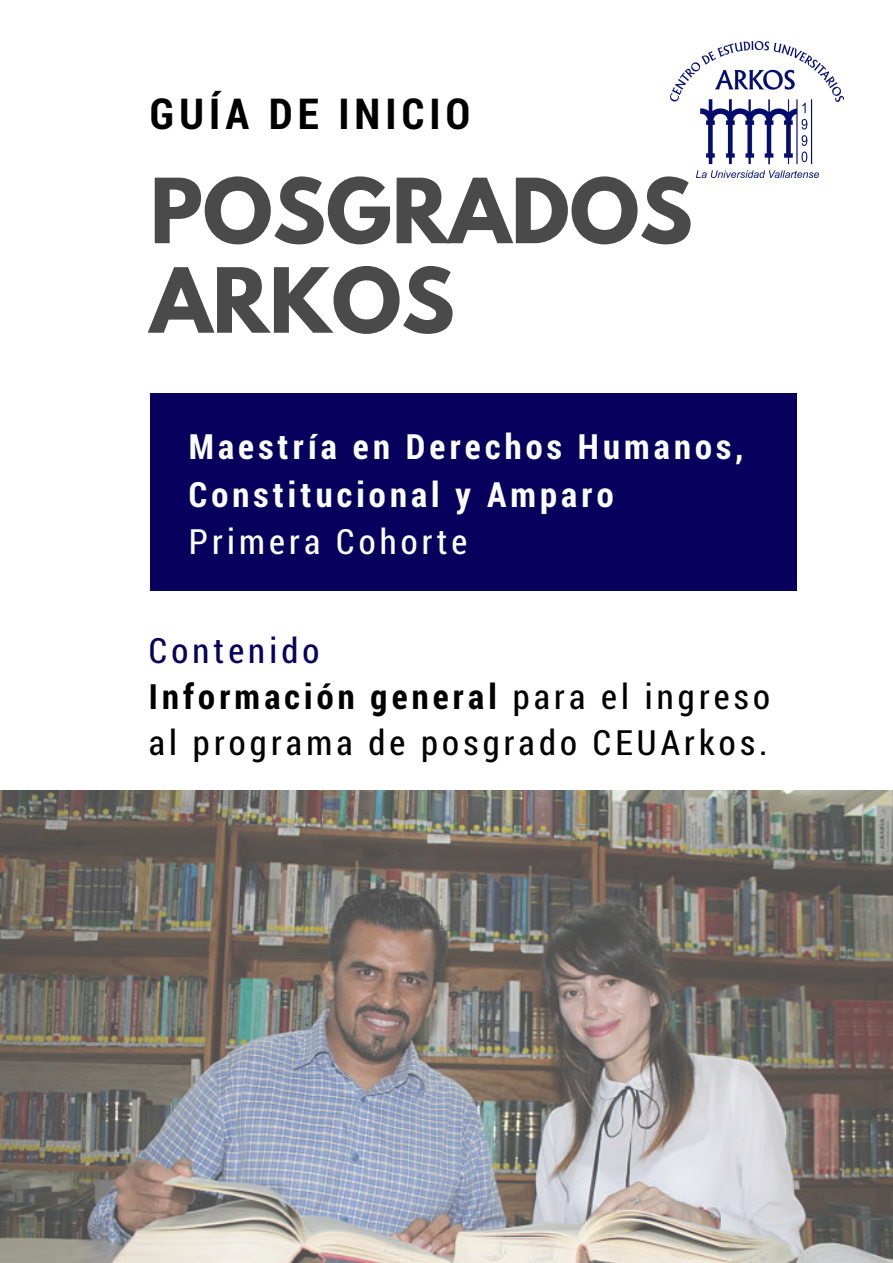
<style>
.page{position:relative;width:893px;height:1263px;background:#fff}
.page>*{position:absolute;margin:0;border:0;box-sizing:border-box;transform-origin:0 0}
.t1{font:700 79.5px/89.5px "League Spartan";color:#4a4a4a}
.t2{font:700 42.67px "Roboto Condensed";letter-spacing:.12em;color:#000}
.t3{font:34.8px/45.6px "Roboto Condensed";letter-spacing:.12em;color:#000}
.t4{font:700 34.8px/47.2px "Roboto Condensed";letter-spacing:.12em;color:#fcfff9}
.t5{font:34.8px "Roboto Condensed";letter-spacing:.12em;color:#fcfff9}
.s1{color:#07005c}
.s2{font-weight:700}
</style>
<div class="page">
<div style="left:150px;top:393px;width:647px;height:198px;background:#07005c"></div>
<img style="left:0;top:790px;width:893px;height:473px">
<img style="left:670px;top:42px;width:173px;height:135px">
<p class="t2" style="left:150px;top:85px;width:322px">GUÍA DE INICIO</p>
<h1 class="t1" style="left:150px;top:177px;width:544px">POSGRADOS<br>ARKOS</h1>
<p class="t4" style="left:189px;top:422px;width:556px">Maestría en Derechos Humanos,<br>Constitucional y Amparo</p>
<p class="t5" style="left:189px;top:518px;width:280px">Primera Cohorte</p>
<p class="t3" style="left:149px;top:627px;width:623px"><span class="s1">Contenido<br></span><span class="s2">Información general</span> para el ingreso al programa de posgrado CEUArkos.</p>
</div>
